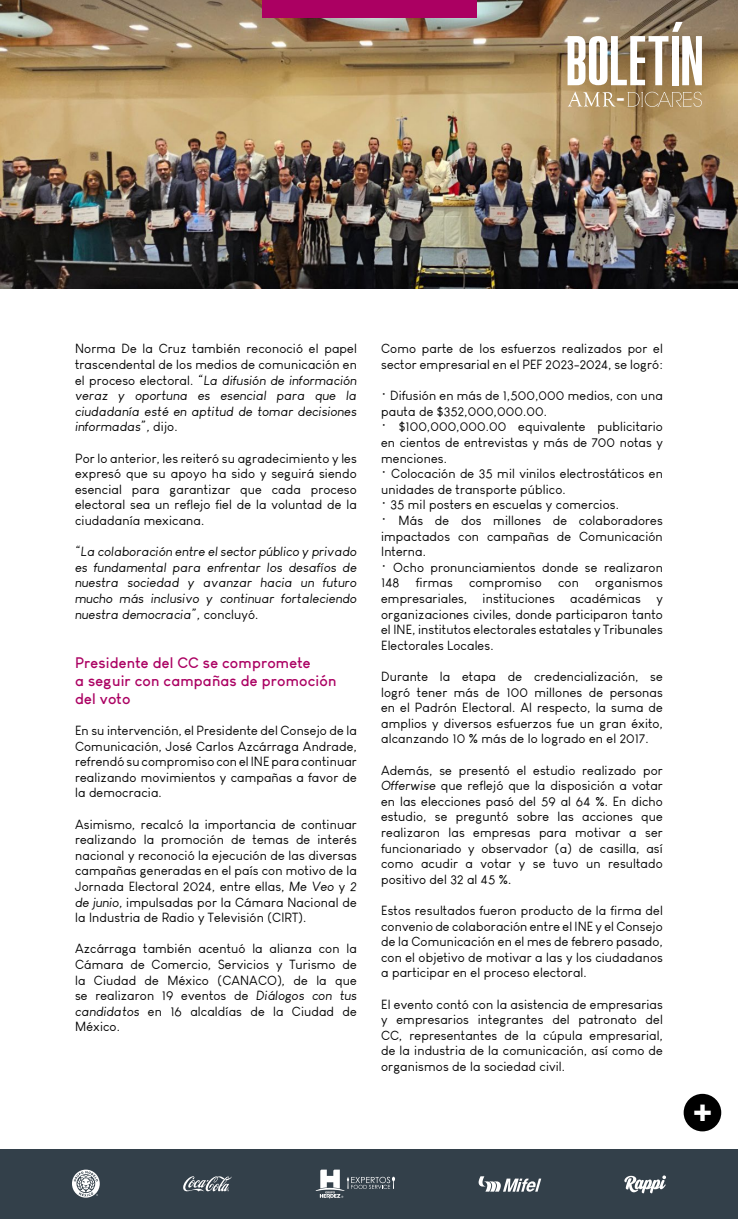
<style>
.page{position:relative;width:738px;height:1219px;background:#fff}
.page>*{position:absolute;margin:0;border:0;box-sizing:border-box;transform-origin:0 0}
.t1{font:55px "Pirrata";color:#fff}
.t2{font:30px "Tobago Poster";color:#fff}
.t3{font:23.1px "Pirrata";color:#fff}
.t4{font:700 15px/18px "Louis George Cafe";letter-spacing:.01em;color:#ab0062}
.t5{font:13px/15.6px "Louis George Cafe";letter-spacing:.01em;color:#000;text-align:justify}
.t6{font:italic 13px/15.6px "Louis George Cafe";letter-spacing:.01em;color:#000;text-align:justify}
.s1{font-style:normal}
.s2{font-style:italic}
</style>
<div class="page">
<hr style="left:737px;top:1149px;width:1px;height:70px;background:#33404a">
<img style="left:0;top:0;width:737px;height:288px">
<div style="left:0;top:1149px;width:737px;height:70px;background:#33404a"></div>
<div style="left:261px;top:0;width:215px;height:17px;background:#ab0062"></div>
<svg style="left:72px;top:1170px;width:28px;height:28px"></svg>
<svg style="left:624px;top:1175px;width:41px;height:18px"></svg>
<svg style="left:315px;top:1170px;width:80px;height:28px"></svg>
<svg style="left:183px;top:1176px;width:49px;height:16px"></svg>
<svg style="left:478px;top:1176px;width:63px;height:16px"></svg>
<svg style="left:567px;top:92px;width:48px;height:15px"></svg>
<svg style="left:627px;top:92px;width:74px;height:15px"></svg>
<div style="left:683px;top:1094px;width:37px;height:37px;background:#000;border-radius:50%"></div>
<svg style="left:671px;top:22px;width:11px;height:10px"></svg>
<h1 class="t1" style="left:565px;top:32px;width:139px">BOLETIN</h1>
<h3 class="t3" style="left:616px;top:86px;width:10px">-</h3>
<p class="t6" style="left:75px;top:341px;width:283px"><span class="s1">Norma De la Cruz también reconoció el papel trascendental de los medios de comunicación en el proceso electoral.</span> “La difusión de información veraz y oportuna es esencial para que la ciudadanía esté en aptitud de tomar decisiones informadas”, <span class="s1">dijo.</span></p>
<p class="t5" style="left:75px;top:450px;width:283px">Por lo anterior, les reiteró su agradecimiento y les expresó que su apoyo ha sido y seguirá siendo esencial para garantizar que cada proceso electoral sea un reflejo fiel de la voluntad de la ciudadanía mexicana.</p>
<p class="t6" style="left:75px;top:544px;width:283px">“La colaboración entre el sector público y privado es fundamental para enfrentar los desafíos de nuestra sociedad y avanzar hacia un futuro mucho más inclusivo y continuar fortaleciendo nuestra democracia”, <span class="s1">concluyó.</span></p>
<p class="t4" style="left:75px;top:653px;width:263px">Presidente del CC se compromete<br>a seguir con campañas de promoción del voto</p>
<p class="t5" style="left:75px;top:723px;width:283px">En su intervención, el Presidente del Consejo de la Comunicación, José Carlos Azcárraga Andrade, refrendó su compromiso con el INE para continuar realizando movimientos y campañas a favor de la democracia.</p>
<p class="t5" style="left:75px;top:816px;width:283px">Asimismo, recalcó la importancia de continuar realizando la promoción de temas de interés nacional y reconoció la ejecución de las diversas campañas generadas en el país con motivo de la Jornada Electoral 2024, entre ellas, <span class="s2">Me Veo</span> y <span class="s2">2 de junio,</span> impulsadas por la Cámara Nacional de la Industria de Radio y Televisión (CIRT).</p>
<p class="t5" style="left:75px;top:941px;width:283px">Azcárraga también acentuó la alianza con la Cámara de Comercio, Servicios y Turismo de la Ciudad de México (CANACO), de la que se realizaron 19 eventos de <span class="s2">Diálogos con tus candidatos</span> en 16 alcaldías de la Ciudad de México.</p>
<p class="t5" style="left:381px;top:341px;width:283px">Como parte de los esfuerzos realizados por el sector empresarial en el PEF 2023-2024, se logró:</p>
<p class="t5" style="left:381px;top:388px;width:283px">• Difusión en más de 1,500,000 medios, con una pauta de $352,000,000.00.</p>
<p class="t5" style="left:381px;top:419px;width:283px">• $100,000,000.00 equivalente publicitario en cientos de entrevistas y más de 700 notas y menciones.</p>
<p class="t5" style="left:381px;top:466px;width:283px">• Colocación de 35 mil vinilos electrostáticos en unidades de transporte público.</p>
<p class="t5" style="left:381px;top:497px;width:239px">• 35 mil posters en escuelas y comercios.</p>
<p class="t5" style="left:381px;top:513px;width:283px">• Más de dos millones de colaboradores impactados con campañas de Comunicación Interna.</p>
<p class="t5" style="left:381px;top:559px;width:283px">• Ocho pronunciamientos donde se realizaron<br>148</p>
<p class="t5" style="left:381px;top:575px;width:283px;text-indent:214px">organismos empresariales, instituciones académicas y organizaciones civiles, donde participaron tanto el INE, institutos electorales estatales y Tribunales Electorales Locales.</p>
<p class="t5" style="left:381px;top:669px;width:283px">Durante la etapa de credencialización, se logró tener más de 100 millones de personas en el Padrón Electoral. Al respecto, la suma de amplios y diversos esfuerzos fue un gran éxito, alcanzando 10 % más de lo logrado en el 2017.</p>
<p class="t5" style="left:381px;top:762px;width:283px">Además, se presentó el estudio realizado por <span class="s2">Offerwise</span> que reflejó que la disposición a votar en las elecciones pasó del 59 al 64 %. En dicho estudio, se preguntó sobre las acciones que realizaron las empresas para motivar a ser funcionariado y observador (a) de casilla, así como acudir a votar y se tuvo un resultado positivo del 32 al 45 %.</p>
<p class="t5" style="left:381px;top:903px;width:283px">Estos resultados fueron producto de la firma del convenio de colaboración entre el INE y el Consejo de la Comunicación en el mes de febrero pasado, con el objetivo de motivar a las y los ciudadanos a participar en el proceso electoral.</p>
<p class="t5" style="left:381px;top:996px;width:283px">El evento contó con la asistencia de empresarias y empresarios integrantes del patronato del CC, representantes de la cúpula empresarial, de la industria de la comunicación, así como de organismos de la sociedad civil.</p>
<p class="t5" style="left:415px;top:575px;width:38px">firmas</p>
<p class="t5" style="left:468px;top:575px;width:74px">compromiso</p>
<p class="t5" style="left:557px;top:575px;width:22px">con</p>
<h2 class="t2" style="left:691px;top:1092px;width:21px">+</h2>
</div>
